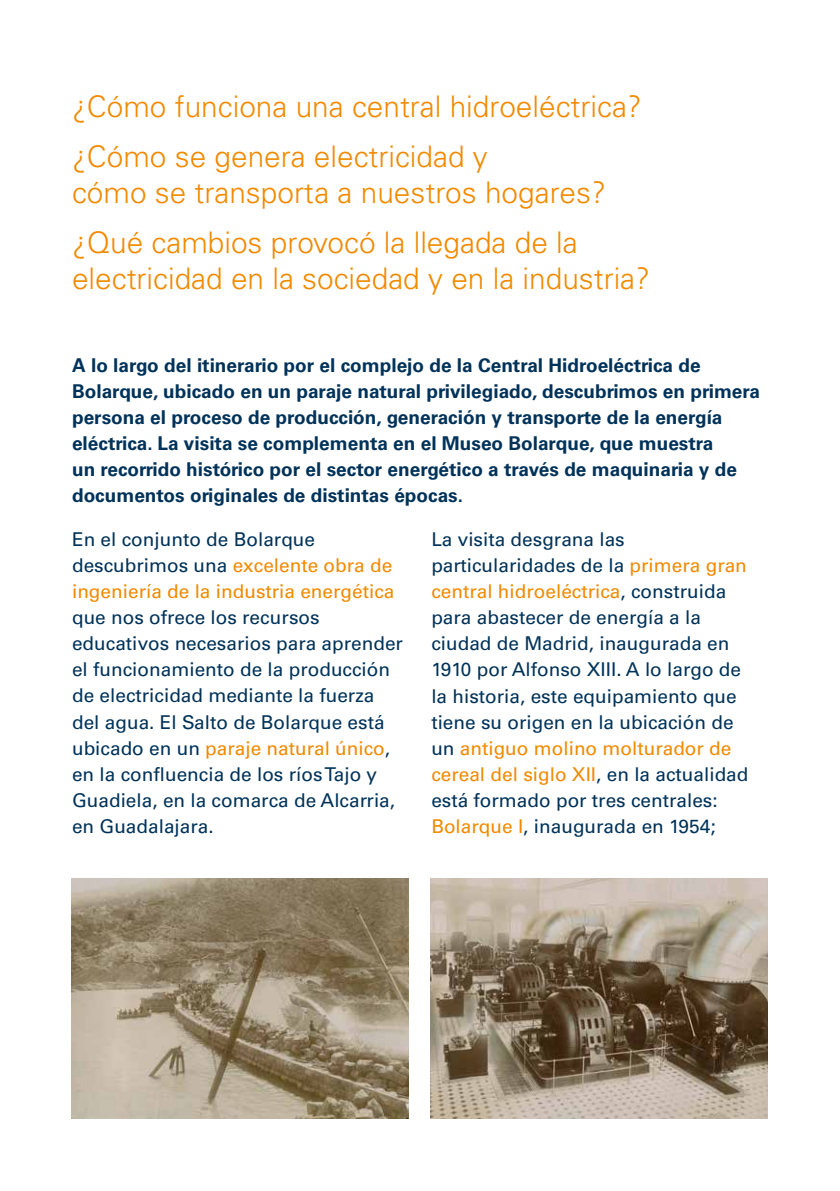
<style>
.page{position:relative;width:840px;height:1191px;background:#fff}
.page>*{position:absolute;margin:0;border:0;box-sizing:border-box;transform-origin:0 0}
.t1{font:300 29.8px/49.6px "Univers LT Std";color:#f18a00}
.t2{font:19px/26.2px "Univers LT Std";color:#003259}
.t3{font:700 19px/26.2px "Univers LT Std";color:#003259}
.t4{font:19px/26.2px "Univers LT Std";color:#f18a00}
.s1{color:#003259}
.s2{color:#f18a00}
</style>
<div class="page">
<img style="left:71px;top:878px;width:337px;height:241px">
<img style="left:430px;top:878px;width:337px;height:240px">
<h1 class="t1" style="left:72px;top:82px;width:571px">¿Cómo funciona una central hidroeléctrica? ¿Cómo se genera electricidad y</h1>
<h1 class="t1" style="left:72px;top:168px;width:535px">cómo se transporta a nuestros hogares? ¿Qué cambios provocó la llegada de la</h1>
<h1 class="t1" style="left:72px;top:254px;width:579px">electricidad en la sociedad y en la industria?</h1>
<p class="t3" style="left:72px;top:352px;width:689px">A lo largo del itinerario por el complejo de la Central Hidroeléctrica de Bolarque, ubicado en un paraje natural privilegiado, descubrimos en primera persona el proceso de producción, generación y transporte de la energía eléctrica. La visita se complementa en el Museo Bolarque, que muestra<br>un recorrido histórico por el sector energético a través de maquinaria y de documentos originales de distintas épocas.</p>
<p class="t4" style="left:72px;top:526px;width:324px"><span class="s1">En el conjunto de Bolarque descubrimos una</span> excelente obra de ingeniería de la industria energética</p>
<p class="t2" style="left:72px;top:604px;width:332px">que nos ofrece los recursos educativos necesarios para aprender el funcionamiento de la producción de electricidad mediante la fuerza del agua. El Salto de Bolarque está ubicado en un <span class="s2">paraje natural único</span>, en la confluencia de los ríos Tajo y<br>Guadiela, en la comarca de Alcarria, en Guadalajara.</p>
<p class="t2" style="left:431px;top:526px;width:318px">La visita desgrana las particularidades de la <span class="s2">primera gran central hidroeléctrica</span>, construida para abastecer de energía a la ciudad de Madrid, inaugurada en<br>1910 por Alfonso XIII. A lo largo de la historia, este equipamiento que tiene su origen en la ubicación de un <span class="s2">antiguo molino molturador de cereal del siglo XII</span>, en la actualidad está formado por tres centrales:<br><span class="s2">Bolarque I</span>, inaugurada en 1954;</p>
</div>
